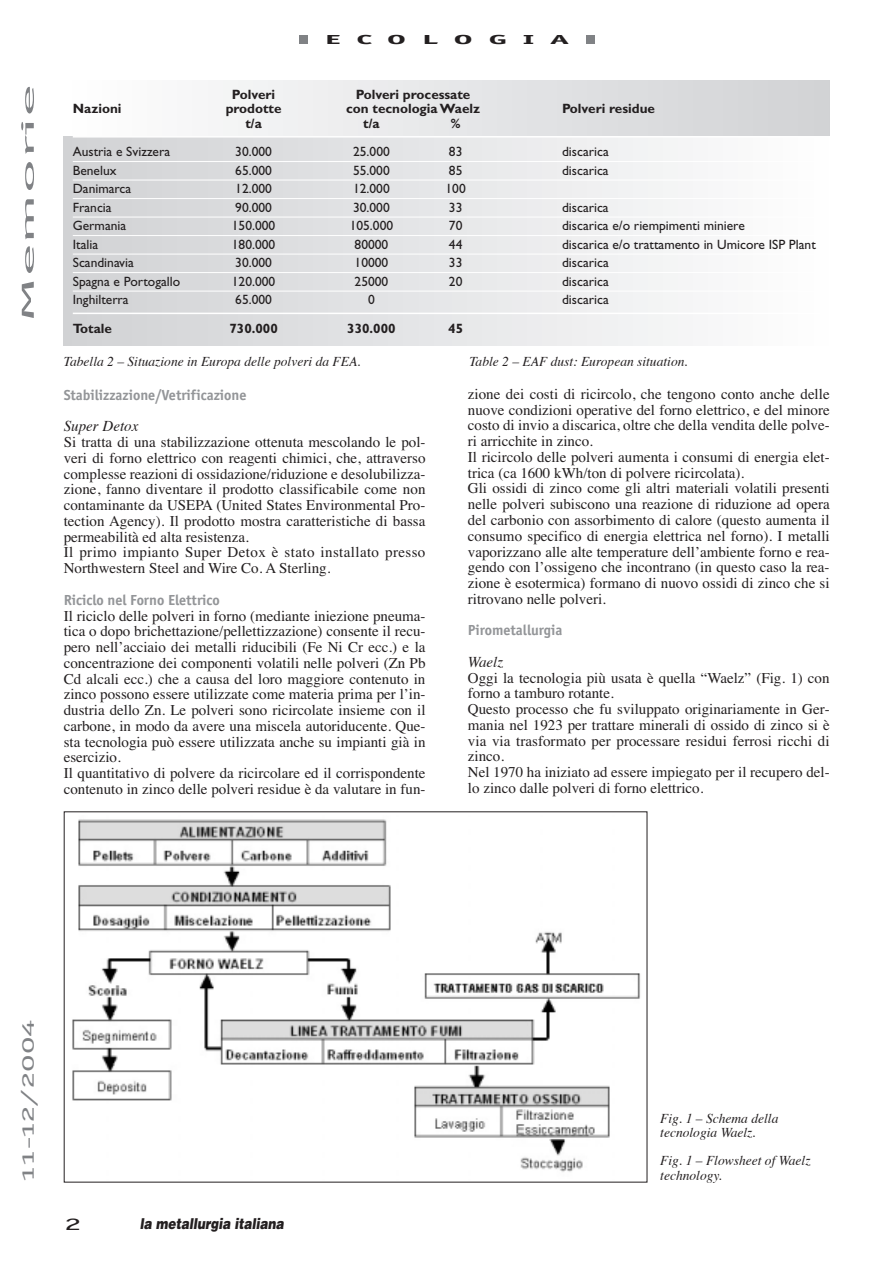
<style>
.page{position:relative;width:893px;height:1262px;background:#fff}
.page>*{position:absolute;margin:0;border:0;box-sizing:border-box;transform-origin:0 0}
.t1{font:18px "Officina Sans";color:#808285;scale:2 1}
.t2{font:18px "Officina Sans";color:#808285;scale:4 1}
.t3{font:18px "Officina Sans";color:#231f20;scale:2 1}
.t4{font:15px/15.8px "Times";color:#231f20}
.t5{font:700 15px "Officina Sans";color:#939598}
.t6{font:italic 900 15px "Helvetica";color:#231f20;scale:.8 1}
.t7{font:italic 15px "Times";color:#231f20}
.t8{font:13.5px "Gill Sans";color:#231f20}
.t9{font:italic 13.5px/14.2px "Times";color:#231f20}
.t10{font:700 13.5px "Gill Sans";color:#231f20}
.t11{font:700 13.5px "Officina Sans";letter-spacing:.475em;color:#231f20;scale:2.5 1}
</style>
<div class="page">
<div style="left:64px;top:136px;width:765px;height:210px;background:linear-gradient(to right,#d1d2d5,#fefefe)"></div>
<div style="left:64px;top:81px;width:765px;height:55px;background:linear-gradient(to right,#fefefe,#d1d2d4)"></div>
<div style="left:586px;top:36px;width:8px;height:8px;background:#808285"></div>
<div style="left:299px;top:36px;width:8px;height:8px;background:#808285"></div>
<hr style="left:73px;top:136px;width:747px;height:1px;background:#fff">
<hr style="left:73px;top:161px;width:747px;height:1px;background:#fff">
<hr style="left:73px;top:180px;width:747px;height:1px;background:#fff">
<hr style="left:73px;top:198px;width:747px;height:1px;background:#fff">
<hr style="left:73px;top:217px;width:747px;height:1px;background:#fff">
<hr style="left:73px;top:235px;width:747px;height:1px;background:#fff">
<hr style="left:73px;top:254px;width:747px;height:1px;background:#fff">
<hr style="left:73px;top:272px;width:747px;height:1px;background:#fff">
<hr style="left:73px;top:291px;width:747px;height:1px;background:#fff">
<hr style="left:73px;top:313px;width:747px;height:1px;background:#fff">
<img style="left:72px;top:819px;width:568px;height:353px">
<p class="t2" style="left:21px;top:323px;width:61px;rotate:-90deg">Memorie</p>
<p class="t11" style="left:325px;top:34px;width:99px">ECOLOGIA</p>
<p class="t10" style="left:232px;top:90px;width:45px">Polveri</p>
<p class="t10" style="left:356px;top:90px;width:116px">Polveri processate</p>
<p class="t10" style="left:73px;top:104px;width:50px">Nazioni</p>
<p class="t10" style="left:226px;top:104px;width:57px">prodotte</p>
<p class="t10" style="left:346px;top:104px;width:135px">con tecnologia Waelz</p>
<p class="t10" style="left:562px;top:104px;width:94px">Polveri residue</p>
<p class="t10" style="left:245px;top:118px;width:18px">t/a</p>
<p class="t10" style="left:363px;top:118px;width:18px">t/a</p>
<p class="t10" style="left:451px;top:118px;width:11px">%</p>
<p class="t8" style="left:73px;top:147px;width:99px">Austria e Svizzera</p>
<p class="t8" style="left:235px;top:147px;width:38px">30.000</p>
<p class="t8" style="left:353px;top:147px;width:38px">25.000</p>
<p class="t8" style="left:449px;top:147px;width:15px">83</p>
<p class="t8" style="left:562px;top:147px;width:48px">discarica</p>
<p class="t8" style="left:73px;top:165px;width:45px">Benelux</p>
<p class="t8" style="left:235px;top:165px;width:38px">65.000</p>
<p class="t8" style="left:353px;top:165px;width:38px">55.000</p>
<p class="t8" style="left:449px;top:165px;width:15px">85</p>
<p class="t8" style="left:562px;top:165px;width:48px">discarica</p>
<p class="t8" style="left:73px;top:184px;width:60px">Danimarca</p>
<p class="t8" style="left:235px;top:184px;width:38px">12.000</p>
<p class="t8" style="left:353px;top:184px;width:38px">12.000</p>
<p class="t8" style="left:445px;top:184px;width:22px">100</p>
<p class="t8" style="left:73px;top:202px;width:40px">Francia</p>
<p class="t8" style="left:235px;top:202px;width:38px">90.000</p>
<p class="t8" style="left:353px;top:202px;width:38px">30.000</p>
<p class="t8" style="left:449px;top:202px;width:15px">33</p>
<p class="t8" style="left:562px;top:202px;width:48px">discarica</p>
<p class="t8" style="left:73px;top:221px;width:55px">Germania</p>
<p class="t8" style="left:232px;top:221px;width:45px">150.000</p>
<p class="t8" style="left:350px;top:221px;width:45px">105.000</p>
<p class="t8" style="left:449px;top:221px;width:15px">70</p>
<p class="t8" style="left:562px;top:221px;width:184px">discarica e/o riempimenti miniere</p>
<p class="t8" style="left:73px;top:239px;width:27px">Italia</p>
<p class="t8" style="left:232px;top:239px;width:45px">180.000</p>
<p class="t8" style="left:354px;top:239px;width:35px">80000</p>
<p class="t8" style="left:449px;top:239px;width:15px">44</p>
<p class="t8" style="left:562px;top:239px;width:255px">discarica e/o trattamento in Umicore ISP Plant</p>
<p class="t8" style="left:73px;top:258px;width:63px">Scandinavia</p>
<p class="t8" style="left:235px;top:258px;width:38px">30.000</p>
<p class="t8" style="left:354px;top:258px;width:35px">10000</p>
<p class="t8" style="left:449px;top:258px;width:15px">33</p>
<p class="t8" style="left:562px;top:258px;width:48px">discarica</p>
<p class="t8" style="left:73px;top:276px;width:109px">Spagna e Portogallo</p>
<p class="t8" style="left:232px;top:276px;width:45px">120.000</p>
<p class="t8" style="left:354px;top:276px;width:35px">25000</p>
<p class="t8" style="left:449px;top:276px;width:15px">20</p>
<p class="t8" style="left:562px;top:276px;width:48px">discarica</p>
<p class="t8" style="left:73px;top:295px;width:57px">Inghilterra</p>
<p class="t8" style="left:235px;top:295px;width:38px">65.000</p>
<p class="t8" style="left:368px;top:295px;width:8px">0</p>
<p class="t8" style="left:562px;top:295px;width:48px">discarica</p>
<p class="t10" style="left:73px;top:323px;width:41px">Totale</p>
<p class="t10" style="left:229px;top:323px;width:50px">730.000</p>
<p class="t10" style="left:347px;top:323px;width:50px">330.000</p>
<p class="t10" style="left:448px;top:323px;width:16px">45</p>
<p class="t9" style="left:64px;top:355px;width:298px">Tabella 2 – Situazione in Europa delle polveri da FEA.</p>
<p class="t9" style="left:469px;top:355px;width:220px">Table 2 – EAF dust: European situation.</p>
<p class="t5" style="left:64px;top:389px;width:184px">Stabilizzazione/Vetrificazione</p>
<p class="t7" style="left:64px;top:420px;width:76px">Super Detox</p>
<p class="t4" style="left:64px;top:436px;width:363px">Si tratta di una stabilizzazione ottenuta mescolando le pol&shy;veri di forno elettrico con reagenti chimici, che, attraverso complesse reazioni di ossidazione/riduzione e desolubilizza&shy;zione, fanno diventare il prodotto classificabile come non contaminante da USEPA (United States Environmental Pro&shy;tection Agency). Il prodotto mostra caratteristiche di bassa permeabilità ed alta resistenza.<br>Il primo impianto Super Detox è stato installato presso Northwestern Steel and Wire Co. A Sterling.</p>
<p class="t5" style="left:64px;top:594px;width:157px">Riciclo nel Forno Elettrico</p>
<p class="t4" style="left:64px;top:609px;width:363px">Il riciclo delle polveri in forno (mediante iniezione pneuma&shy;tica o dopo brichettazione/pellettizzazione) consente il recu&shy;pero nell’acciaio dei metalli riducibili (Fe Ni Cr ecc.) e la concentrazione dei componenti volatili nelle polveri (Zn Pb Cd alcali ecc.) che a causa del loro maggiore contenuto in zinco possono essere utilizzate come materia prima per l’in&shy;dustria dello Zn. Le polveri sono ricircolate insieme con il carbone, in modo da avere una miscela autoriducente. Que&shy;sta tecnologia può essere utilizzata anche su impianti già in esercizio.<br>Il quantitativo di polvere da ricircolare ed il corrispondente contenuto in zinco delle polveri residue è da valutare in fun-</p>
<p class="t4" style="left:468px;top:387px;width:363px">zione dei costi di ricircolo, che tengono conto anche delle nuove condizioni operative del forno elettrico, e del minore costo di invio a discarica, oltre che della vendita delle polve&shy;ri arricchite in zinco.<br>Il ricircolo delle polveri aumenta i consumi di energia elet&shy;trica (ca 1600 kWh/ton di polvere ricircolata).<br>Gli ossidi di zinco come gli altri materiali volatili presenti nelle polveri subiscono una reazione di riduzione ad opera del carbonio con assorbimento di calore (questo aumenta il consumo specifico di energia elettrica nel forno). I metalli vaporizzano alle alte temperature dell’ambiente forno e rea&shy;gendo con l’ossigeno che incontrano (in questo caso la rea&shy;zione è esotermica) formano di nuovo ossidi di zinco che si ritrovano nelle polveri.</p>
<p class="t5" style="left:468px;top:624px;width:96px">Pirometallurgia</p>
<p class="t7" style="left:468px;top:655px;width:37px">Waelz</p>
<p class="t4" style="left:468px;top:671px;width:363px">Oggi la tecnologia più usata è quella “Waelz” (Fig. 1) con forno a tamburo rotante.<br>Questo processo che fu sviluppato originariamente in Ger&shy;mania nel 1923 per trattare minerali di ossido di zinco si è via via trasformato per processare residui ferrosi ricchi di zinco.<br>Nel 1970 ha iniziato ad essere impiegato per il recupero del&shy;lo zinco dalle polveri di forno elettrico.</p>
<p class="t1" style="left:21px;top:1182px;width:83px;rotate:-90deg">11-12/2004</p>
<p class="t3" style="left:64px;top:1216px;width:10px">2</p>
<p class="t6" style="left:140px;top:1217px;width:182px">la metallurgia italiana</p>
<p class="t9" style="left:660px;top:1112px;width:120px">Fig. 1 – Schema della tecnologia Waelz.</p>
<p class="t9" style="left:660px;top:1154px;width:152px">Fig. 1 – Flowsheet of Waelz technology.</p>
</div>
